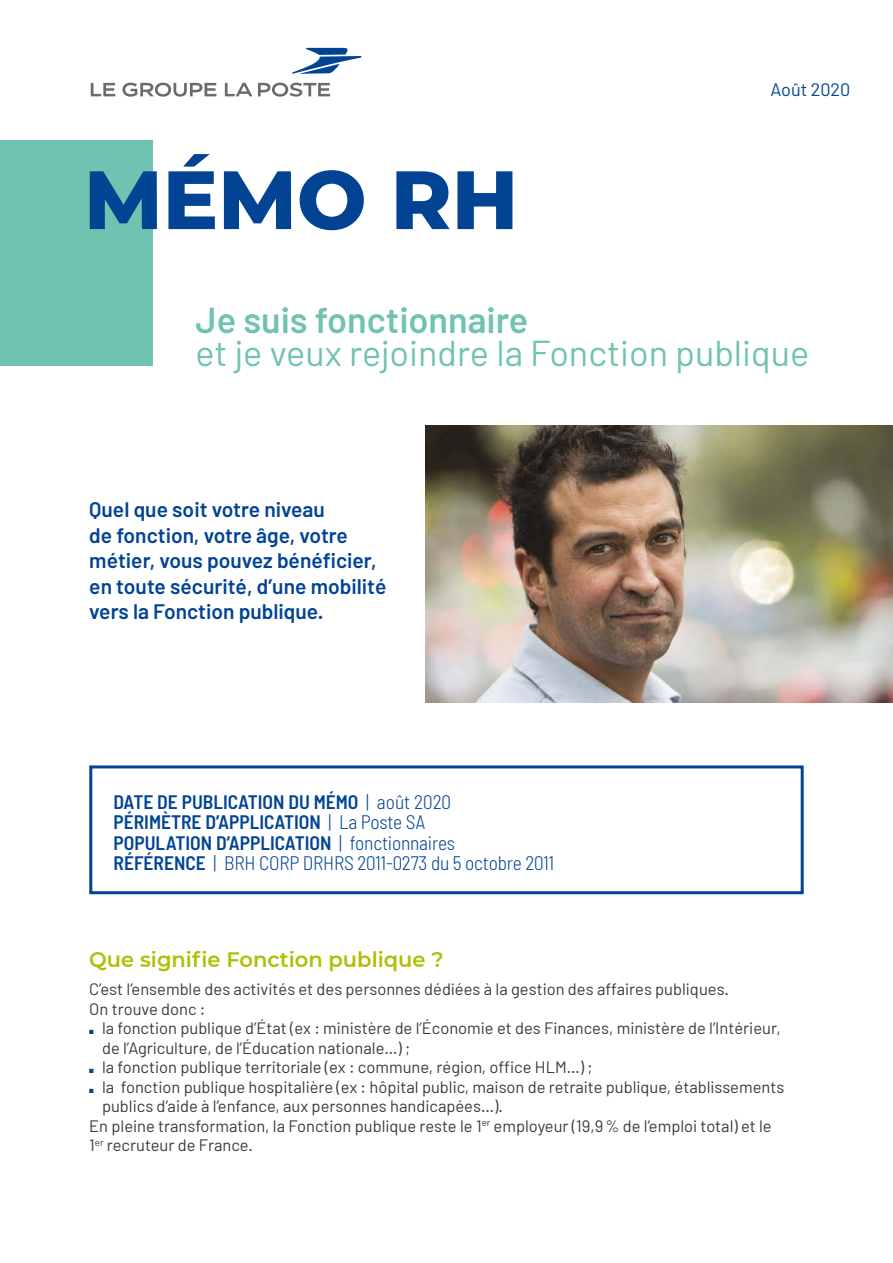
<style>
.page{position:relative;width:893px;height:1263px;background:#fff}
.page>*{position:absolute;margin:0;border:0;box-sizing:border-box;transform-origin:0 0}
.t1{font:800 82.5px "Montserrat";color:#024394}
.t2{font:36px "Barlow";color:#70c3b1}
.t3{font:600 36px "Barlow";color:#70c3b1}
.t4{font:600 21px/25.5px "Barlow";color:#024394}
.t5{font:600 21px "Montserrat";color:#afc004}
.t6{font:600 semi-condensed 19.5px/20.2px "Barlow";color:#024394}
.t7{font:18px "Barlow";color:#024394}
.t8{font:16.5px/19.5px "Barlow";color:#393a39}
.s1{font-weight:300}
.s2{color:#024394}
</style>
<div class="page">
<div style="left:0;top:140px;width:153px;height:226px;background:#70c3b1"></div>
<svg style="left:225px;top:83px;width:27px;height:13px"></svg>
<svg style="left:91px;top:83px;width:24px;height:13px"></svg>
<svg style="left:258px;top:83px;width:72px;height:14px"></svg>
<svg style="left:122px;top:83px;width:94px;height:14px"></svg>
<svg style="left:292px;top:48px;width:69px;height:26px"></svg>
<div style="left:89px;top:765px;width:715px;height:129px;border:3px solid #024394"></div>
<img style="left:425px;top:425px;width:468px;height:277px">
<h1 class="t1" style="left:84px;top:139px;width:436px">MÉMO RH</h1>
<p class="t7" style="left:770px;top:78px;width:81px">Août 2020</p>
<h2 class="t3" style="left:196px;top:297px;width:334px">Je suis fonctionnaire</h2>
<h2 class="t2" style="left:196px;top:330px;width:615px">et je veux rejoindre la Fonction publique</h2>
<p class="t4" style="left:89px;top:496px;width:299px">Quel que soit votre niveau<br>de fonction, votre âge, votre métier, vous pouvez bénéficier, en toute sécurité, d’une mobilité vers la Fonction publique.</p>
<p class="t6" style="left:114px;top:791px;width:442px">DATE DE PUBLICATION DU MÉMO <span class="s1">| août 2020<br></span>PÉRIMÈTRE D’APPLICATION <span class="s1">| La Poste SA<br></span>POPULATION D’APPLICATION <span class="s1">| fonctionnaires<br></span>RÉFÉRENCE <span class="s1">| BRH CORP DRHRS 2011-0273 du 5 octobre 2011</span></p>
<p class="t5" style="left:89px;top:945px;width:356px">Que signifie Fonction publique ?</p>
<p class="t8" style="left:89px;top:979px;width:641px">C’est l’ensemble des activités et des personnes dédiées à la gestion des affaires publiques.<br>On trouve donc :</p>
<p class="t8" style="left:102px;top:1018px;width:680px;text-indent:-13px"><span class="s2">■</span> la fonction publique d’État (ex : ministère de l’Économie et des Finances, ministère de l’Intérieur, de l’Agriculture, de l’Éducation nationale…) ;</p>
<p class="t8" style="left:89px;top:1057px;width:505px"><span class="s2">■</span> la fonction publique territoriale (ex : commune, région, office HLM…) ;</p>
<p class="t8" style="left:89px;top:1077px;width:697px"><span class="s2">■</span> la fonction publique hospitalière (ex : hôpital public, maison de retraite publique, établissements</p>
<p class="t8" style="left:102px;top:1096px;width:402px">publics d’aide à l’enfance, aux personnes handicapées…).</p>
<p class="t8" style="left:89px;top:1116px;width:684px">En pleine transformation, la Fonction publique reste le 1<sup>er</sup> employeur (19,9% de l’emploi total) et le</p>
<p class="t8" style="left:89px;top:1135px;width:165px">1<sup>er</sup> recruteur de France.</p>
</div>
